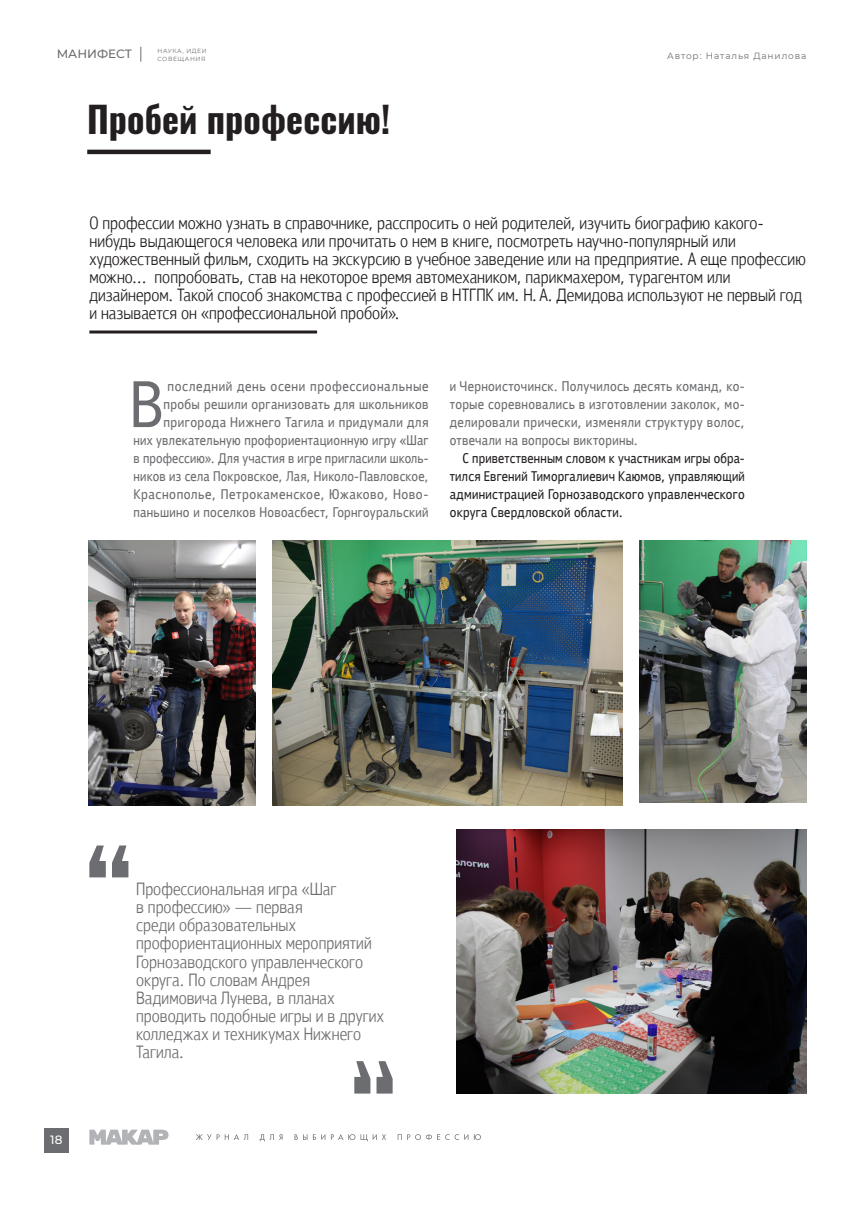
<style>
.page{position:relative;width:864px;height:1217px;background:#fff}
.page>*{position:absolute;margin:0;border:0;box-sizing:border-box;transform-origin:0 0}
.t1{font:700 36px "Oswald";letter-spacing:.005em;color:#231f20}
.t2{font:500 12px "Montserrat";color:#6c6d70}
.t3{font:500 12px "Montserrat";color:#fff}
.t4{font:9px "Montserrat";letter-spacing:.1em;color:#6c6d70}
.t5{font:6px "Montserrat";letter-spacing:.1em;color:#6c6d70}
</style>
<div class="page">
<div style="left:44px;top:1128px;width:25px;height:24px;background:#6c6d70"></div>
<svg style="left:140px;top:47px;width:1px;height:15px"></svg>
<svg style="left:196px;top:1134px;width:284px;height:6px"></svg>
<svg style="left:89px;top:1129px;width:79px;height:15px"></svg>
<img style="left:639px;top:540px;width:167px;height:262px">
<img style="left:88px;top:540px;width:167px;height:265px">
<img style="left:273px;top:540px;width:349px;height:265px">
<img style="left:456px;top:829px;width:350px;height:264px">
<hr style="left:87px;top:150px;width:123px;height:4px;background:#231f20">
<hr style="left:89px;top:330px;width:228px;height:3px;background:#231f20">
<svg style="left:89px;top:845px;width:39px;height:32px"></svg>
<svg style="left:354px;top:1061px;width:38px;height:32px"></svg>
<h2 class="t2" style="left:57px;top:46px;width:77px">МАНИФЕСТ</h2>
<p class="t5" style="left:157px;top:47px;width:51px">НАУКА, ИДЕИ</p>
<p class="t5" style="left:157px;top:55px;width:49px">СОВЕЩАНИЯ</p>
<p class="t4" style="left:666px;top:49px;width:141px">Автор: Наталья Данилова</p>
<h1 class="t1" style="left:87px;top:94px;width:304px">Пробей профессию!</h1>
<h2 class="t3" style="left:50px;top:1130px;width:14px">18</h2>
</div>
